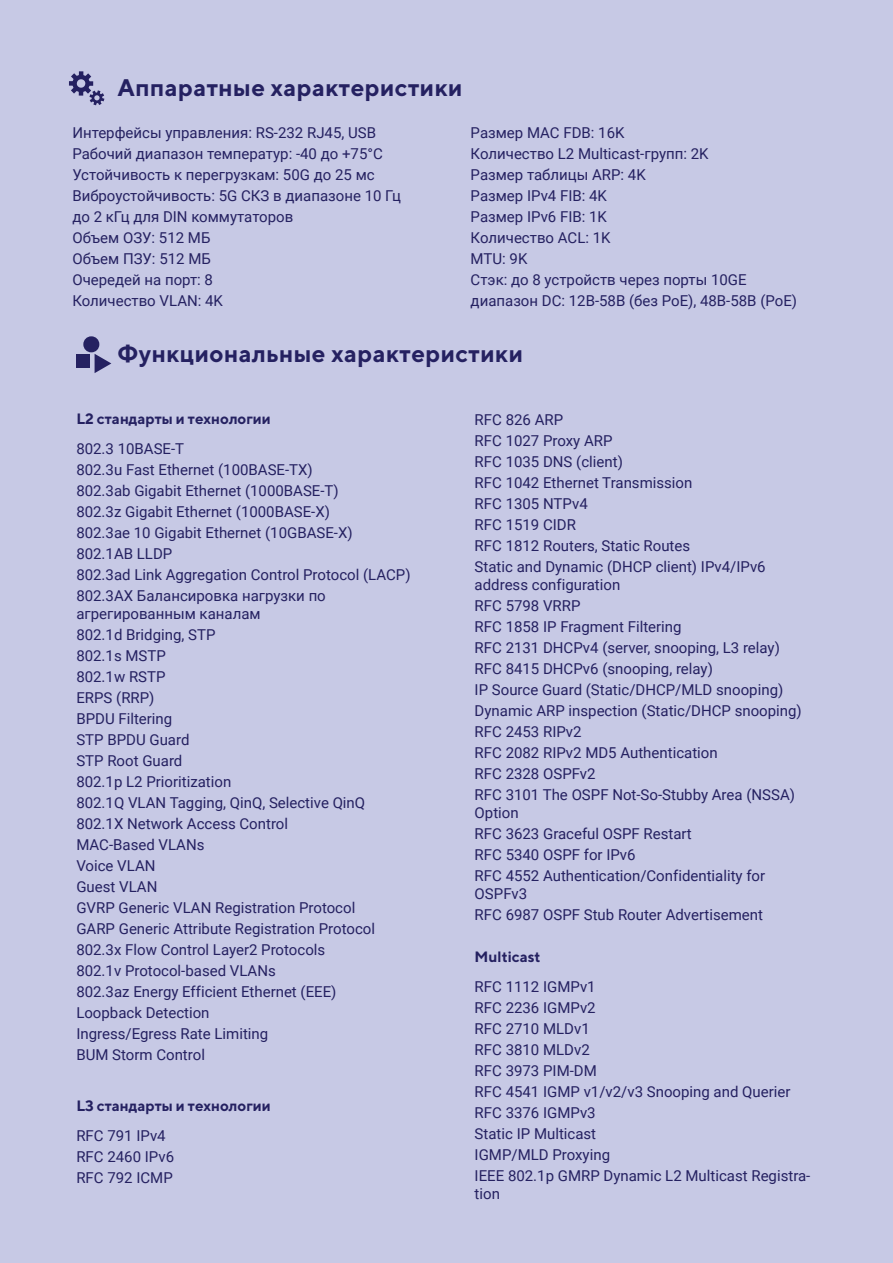
<style>
.page{position:relative;width:893px;height:1263px;background:#c7c9e5}
.page>*{position:absolute;margin:0;border:0;box-sizing:border-box;transform-origin:0 0}
.t1{font:700 24px "TT Norms";letter-spacing:.02em;color:#252161}
.t2{font:15px/21px "Roboto";color:#252161}
.t3{font:700 15px "TT Norms";color:#252161}
</style>
<div class="page">
<div style="left:76px;top:354px;width:14px;height:14px;background:#252161"></div>
<div style="left:83px;top:336px;width:16px;height:16px;background:#252161;border-radius:8px"></div>
<svg style="left:95px;top:354px;width:16px;height:19px"></svg>
<svg style="left:69px;top:71px;width:35px;height:34px"></svg>
<h1 class="t1" style="left:118px;top:72px;width:346px">Аппаратные характеристики</h1>
<p class="t2" style="left:72px;top:122px;width:330px">Интерфейсы управления: RS-232 RJ45, USB<br>Рабочий диапазон температур: -40 до +75°C<br>Устойчивость к перегрузкам: 50G до 25 мс<br>Виброустойчивость: 5G СКЗ в диапазоне 10 Гц до 2 кГц для DIN коммутаторов<br>Объем ОЗУ: 512 МБ<br>Объем ПЗУ: 512 МБ<br>Очередей на порт: 8<br>Количество VLAN: 4K</p>
<p class="t2" style="left:471px;top:122px;width:328px">Размер MAC FDB: 16K<br>Количество L2 Multicast-групп: 2K<br>Размер таблицы ARP: 4K<br>Размер IPv4 FIB: 4K<br>Размер IPv6 FIB: 1K<br>Количество ACL: 1K<br>MTU: 9K<br>Стэк: до 8 устройств через порты 10GE диапазон DC: 12В-58В (без PoE), 48В-58В (PoE)</p>
<h1 class="t1" style="left:118px;top:339px;width:407px">Функциональные характеристики</h1>
<p class="t3" style="left:76px;top:409px;width:196px">L2 стандарты и технологии</p>
<p class="t2" style="left:76px;top:438px;width:336px">802.3 10BASE-T<br>802.3u Fast Ethernet (100BASE-TX)<br>802.3ab Gigabit Ethernet (1000BASE-T)<br>802.3z Gigabit Ethernet (1000BASE-X)<br>802.3ae 10 Gigabit Ethernet (10GBASE-X)<br>802.1AB LLDP<br>802.3ad Link Aggregation Control Protocol (LACP)<br>802.3AX Балансировка нагрузки по</p>
<p class="t2" style="left:76px;top:603px;width:300px">агрегированным каналам<br>802.1d Bridging, STP<br>802.1s MSTP<br>802.1w RSTP<br>ERPS (RRP)<br>BPDU Filtering<br>STP BPDU Guard<br>STP Root Guard<br>802.1p L2 Prioritization<br>802.1Q VLAN Tagging, QinQ, Selective QinQ<br>802.1X Network Access Control<br>MAC-Based VLANs<br>Voice VLAN<br>Guest VLAN<br>GVRP Generic VLAN Registration Protocol<br>GARP Generic Attribute Registration Protocol<br>802.3x Flow Control Layer2 Protocols<br>802.1v Protocol-based VLANs<br>802.3az Energy Efficient Ethernet (EEE)<br>Loopback Detection<br>Ingress/Egress Rate Limiting<br>BUM Storm Control</p>
<p class="t3" style="left:76px;top:1096px;width:196px">L3 стандарты и технологии</p>
<p class="t2" style="left:76px;top:1125px;width:99px">RFC 791 IPv4<br>RFC 2460 IPv6<br>RFC 792 ICMP</p>
<p class="t2" style="left:475px;top:408px;width:293px">RFC 826 ARP<br>RFC 1027 Proxy ARP<br>RFC 1035 DNS (client)<br>RFC 1042 Ethernet Transmission<br>RFC 1305 NTPv4<br>RFC 1519 CIDR<br>RFC 1812 Routers, Static Routes<br>Static and Dynamic (DHCP client) IPv4/IPv6</p>
<p class="t2" style="left:475px;top:573px;width:329px">address configuration<br>RFC 5798 VRRP<br>RFC 1858 IP Fragment Filtering<br>RFC 2131 DHCPv4 (server, snooping, L3 relay)<br>RFC 8415 DHCPv6 (snooping, relay)<br>IP Source Guard (Static/DHCP/MLD snooping)<br>Dynamic ARP inspection (Static/DHCP snooping)<br>RFC 2453 RIPv2<br>RFC 2082 RIPv2 MD5 Authentication<br>RFC 2328 OSPFv2<br>RFC 3101 The OSPF Not-So-Stubby Area (NSSA)</p>
<p class="t2" style="left:475px;top:801px;width:292px">Option<br>RFC 3623 Graceful OSPF Restart<br>RFC 5340 OSPF for IPv6<br>RFC 4552 Authentication/Confidentiality for</p>
<p class="t2" style="left:475px;top:882px;width:290px">OSPFv3<br>RFC 6987 OSPF Stub Router Advertisement</p>
<p class="t3" style="left:475px;top:947px;width:68px">Multicast</p>
<p class="t2" style="left:475px;top:975px;width:337px">RFC 1112 IGMPv1<br>RFC 2236 IGMPv2<br>RFC 2710 MLDv1<br>RFC 3810 MLDv2<br>RFC 3973 PIM-DM<br>RFC 4541 IGMP v1/v2/v3 Snooping and Querier<br>RFC 3376 IGMPv3<br>Static IP Multicast<br>IGMP/MLD Proxying<br>IEEE 802.1p GMRP Dynamic L2 Multicast Registra-</p>
<p class="t2" style="left:475px;top:1182px;width:27px">tion</p>
</div>
